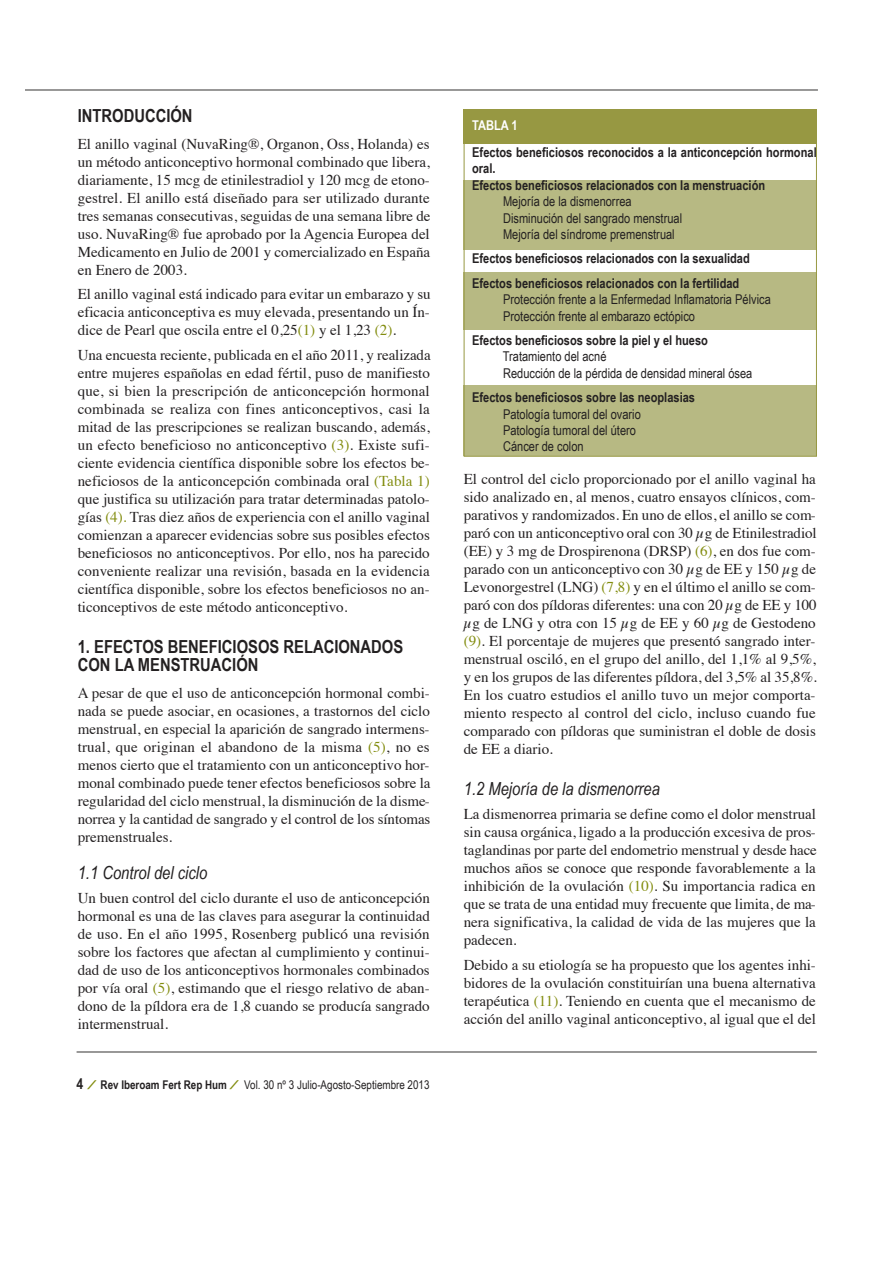
<style>
.page{position:relative;width:893px;height:1263px;background:#fff}
.page>*{position:absolute;margin:0;border:0;box-sizing:border-box;transform-origin:0 0}
.t1{font:700 18px/18px "Arial Narrow";color:#232021}
.t2{font:italic 18px "Arial Narrow";color:#232021}
.t3{font:15px/18px "Times";color:#232021;text-align:justify}
.t4{font:13.5px/16.2px "Arial Narrow";color:#232021}
.t5{font:700 13.5px/16.6px "Arial Narrow";color:#232021}
.t6{font:700 13.5px "Arial Narrow";color:#fff}
.t7{font:12px "Arial Narrow";color:#232021}
.s1{color:#828c0e}
.s2{font-weight:700;font-size:15px}
.s3{font-family:"Blair Md ITCTT";font-weight:500;color:#828c0e}
.s4{font-weight:700}
</style>
<div class="page">
<div style="left:463px;top:272px;width:353px;height:58px;background:#b7b983"></div>
<div style="left:463px;top:386px;width:353px;height:70px;background:#b7b983"></div>
<div style="left:463px;top:180px;width:353px;height:70px;background:#b7b983"></div>
<svg style="left:76px;top:1051px;width:741px;height:2px"></svg>
<hr style="left:26px;top:89px;width:792px;height:2px;background:#999998">
<div style="left:463px;top:109px;width:353px;height:34px;background:#979842"></div>
<div style="left:463px;top:109px;width:353px;height:348px;border:1px solid #979842"></div>
<p class="t1" style="left:78px;top:107px;width:116px">INTRODUCCIÓN</p>
<p class="t3" style="left:78px;top:136px;width:354px">El anillo vaginal (NuvaRing®, Organon, Oss, Holanda) es un método anticonceptivo hormonal combinado que libera, diariamente, 15 mcg de etinilestradiol y 120 mcg de etono&shy;gestrel. El anillo está diseñado para ser utilizado durante tres semanas consecutivas, seguidas de una semana libre de uso. NuvaRing® fue aprobado por la Agencia Europea del Medicamento en Julio de 2001 y comercializado en España en Enero de 2003.</p>
<p class="t3" style="left:78px;top:287px;width:354px">El anillo vaginal está indicado para evitar un embarazo y su eficacia anticonceptiva es muy elevada, presentando un Ín&shy;dice de Pearl que oscila entre el 0,25<span class="s1">(1)</span> y el 1,23 <span class="s1">(2)</span>.</p>
<p class="t3" style="left:78px;top:347px;width:354px">Una encuesta reciente, publicada en el año 2011, y realizada entre mujeres españolas en edad fértil, puso de manifiesto que, si bien la prescripción de anticoncepción hormonal combinada se realiza con fines anticonceptivos, casi la mitad de las prescripciones se realizan buscando, además, un efecto beneficioso no anticonceptivo <span class="s1">(3)</span>. Existe sufi&shy;ciente evidencia científica disponible sobre los efectos be&shy;neficiosos de la anticoncepción combinada oral <span class="s1">(Tabla 1) </span>que justifica su utilización para tratar determinadas patolo&shy;gías <span class="s1">(4).</span> Tras diez años de experiencia con el anillo vaginal comienzan a aparecer evidencias sobre sus posibles efectos beneficiosos no anticonceptivos. Por ello, nos ha parecido conveniente realizar una revisión, basada en la evidencia científica disponible, sobre los efectos beneficiosos no an&shy;ticonceptivos de este método anticonceptivo.</p>
<p class="t1" style="left:78px;top:638px;width:327px">1. EFECTOS BENEFICIOSOS RELACIONADOS<br>CON LA MENSTRUACIÓN</p>
<p class="t3" style="left:78px;top:685px;width:354px">A pesar de que el uso de anticoncepción hormonal combi&shy;nada se puede asociar, en ocasiones, a trastornos del ciclo menstrual, en especial la aparición de sangrado intermens&shy;trual, que originan el abandono de la misma <span class="s1">(5)</span>, no es menos cierto que el tratamiento con un anticonceptivo hor&shy;monal combinado puede tener efectos beneficiosos sobre la regularidad del ciclo menstrual, la disminución de la disme&shy;norrea y la cantidad de sangrado y el control de los síntomas premenstruales.</p>
<p class="t2" style="left:78px;top:862px;width:131px">1.1 Control del ciclo</p>
<p class="t3" style="left:78px;top:890px;width:354px">Un buen control del ciclo durante el uso de anticoncepción hormonal es una de las claves para asegurar la continuidad de uso. En el año 1995, Rosenberg publicó una revisión sobre los factores que afectan al cumplimiento y continui&shy;dad de uso de los anticonceptivos hormonales combinados por vía oral <span class="s1">(5)</span>, estimando que el riesgo relativo de aban&shy;dono de la píldora era de 1,8 cuando se producía sangrado intermenstrual.</p>
<p class="t7" style="left:77px;top:1078px;width:354px"><span class="s2">4</span> <span class="s3">⁄</span> <span class="s4">Rev Iberoam Fert Rep Hum</span> <span class="s3">⁄</span> Vol. 30 nº 3 Julio-Agosto-Septiembre 2013</p>
<p class="t6" style="left:472px;top:117px;width:47px">TABLA 1</p>
<p class="t5" style="left:472px;top:144px;width:346px">Efectos beneficiosos reconocidos a la anticoncepción hormonal oral.<br>Efectos beneficiosos relacionados con la menstruación</p>
<p class="t4" style="left:503px;top:193px;width:181px">Mejoría de la dismenorrea<br>Disminución del sangrado menstrual<br>Mejoría del síndrome premenstrual</p>
<p class="t5" style="left:472px;top:246px;width:279px;line-height:24.8px">Efectos beneficiosos relacionados con la sexualidad<br>Efectos beneficiosos relacionados con la fertilidad</p>
<p class="t4" style="left:503px;top:291px;width:269px">Protección frente a la Enfermedad Inflamatoria Pélvica<br>Protección frente al embarazo ectópico</p>
<p class="t5" style="left:472px;top:332px;width:237px">Efectos beneficiosos sobre la piel y el hueso</p>
<p class="t4" style="left:503px;top:348px;width:251px">Tratamiento del acné<br>Reducción de la pérdida de densidad mineral ósea</p>
<p class="t5" style="left:472px;top:389px;width:224px">Efectos beneficiosos sobre las neoplasias</p>
<p class="t4" style="left:503px;top:406px;width:139px">Patología tumoral del ovario<br>Patología tumoral del útero<br>Cáncer de colon</p>
<p class="t3" style="left:464px;top:471px;width:354px">El control del ciclo proporcionado por el anillo vaginal ha sido analizado en, al menos, cuatro ensayos clínicos, com&shy;parativos y randomizados. En uno de ellos, el anillo se com&shy;paró con un anticonceptivo oral con 30 µg de Etinilestradiol (EE) y 3 mg de Drospirenona (DRSP) <span class="s1">(6)</span>, en dos fue com&shy;parado con un anticonceptivo con 30 µg de EE y 150 µg de Levonorgestrel (LNG) <span class="s1">(7,8)</span> y en el último el anillo se com&shy;paró con dos píldoras diferentes: una con 20 µg de EE y 100 µg de LNG y otra con 15 µg de EE y 60 µg de Gestodeno <span class="s1">(9)</span>. El porcentaje de mujeres que presentó sangrado inter&shy;menstrual osciló, en el grupo del anillo, del 1,1% al 9,5%, y en los grupos de las diferentes píldora, del 3,5% al 35,8%.<br>En los cuatro estudios el anillo tuvo un mejor comporta&shy;miento respecto al control del ciclo, incluso cuando fue comparado con píldoras que suministran el doble de dosis de EE a diario.</p>
<p class="t2" style="left:464px;top:778px;width:198px">1.2 Mejoría de la dismenorrea</p>
<p class="t3" style="left:464px;top:807px;width:354px">La dismenorrea primaria se define como el dolor menstrual sin causa orgánica, ligado a la producción excesiva de pros&shy;taglandinas por parte del endometrio menstrual y desde hace muchos años se conoce que responde favorablemente a la inhibición de la ovulación <span class="s1">(10)</span>. Su importancia radica en que se trata de una entidad muy frecuente que limita, de ma&shy;nera significativa, la calidad de vida de las mujeres que la padecen.</p>
<p class="t3" style="left:464px;top:957px;width:354px">Debido a su etiología se ha propuesto que los agentes inhi&shy;bidores de la ovulación constituirían una buena alternativa terapéutica <span class="s1">(11)</span>. Teniendo en cuenta que el mecanismo de acción del anillo vaginal anticonceptivo, al igual que el del</p>
</div>
